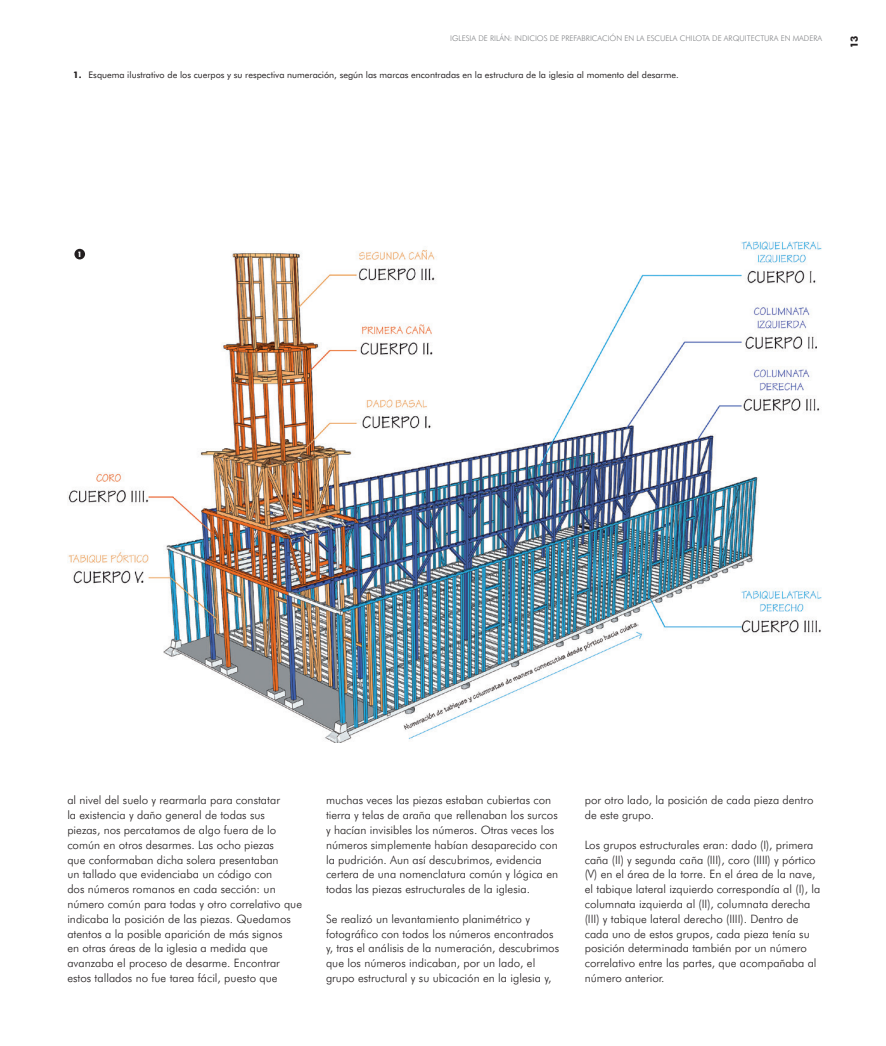
<style>
.page{position:relative;width:886px;height:1046px;background:#fff}
.page>*{position:absolute;margin:0;border:0;box-sizing:border-box;transform-origin:0 0}
.TEXTO_GENERAL_Texto{font:300 11.5px/14.8px "Futura BT";color:#231f20}
.t1{font:700 10px "Futura BT";color:#231f20}
.IMÁGENES_Lecturas{font:9px "Futura BT";color:#231f20}
.CABEZAL_Artículos{font:300 7.75px "Futura BT";color:#808285}
.IMÁGENES_Número_en_c{font:900 condensed 7.5px "Futura BT";color:#fff}
.s1{font-weight:700}
</style>
<div class="page">
<img style="left:68px;top:242px;width:754px;height:500px">
<div style="left:74px;top:249px;width:11px;height:10px;background:#231f20;border-radius:50%"></div>
<p class="CABEZAL_Artículos" style="left:450px;top:34px;width:373px">IGLESIA DE RILÁN: INDICIOS DE PREFABRICACIÓN EN LA ESCUELA CHILOTA DE ARQUITECTURA EN MADERA</p>
<p class="IMÁGENES_Lecturas" style="left:73px;top:69px;width:607px"><span class="s1">1.</span> Esquema ilustrativo de los cuerpos y su respectiva numeración, según las marcas encontradas en la estructura de la iglesia al momento del desarme.</p>
<p class="t1" style="left:848px;top:48px;width:14px;rotate:-90deg">13</p>
<p class="IMÁGENES_Número_en_c" style="left:78px;top:250px;width:5px">1</p>
<p class="TEXTO_GENERAL_Texto" style="left:67px;top:792px;width:236px">al nivel del suelo y rearmarla para constatar<br>la existencia y daño general de todas sus<br>piezas, nos percatamos de algo fuera de lo común en otros desarmes. Las ocho piezas<br>que conformaban dicha solera presentaban<br>un tallado que evidenciaba un código con<br>dos números romanos en cada sección: un número común para todas y otro correlativo que indicaba la posición de las piezas. Quedamos atentos a la posible aparición de más signos<br>en otras áreas de la iglesia a medida que avanzaba el proceso de desarme. Encontrar estos tallados no fue tarea fácil, puesto que</p>
<p class="TEXTO_GENERAL_Texto" style="left:326px;top:792px;width:234px">muchas veces las piezas estaban cubiertas con tierra y telas de araña que rellenaban los surcos y hacían invisibles los números. Otras veces los números simplemente habían desaparecido con la pudrición. Aun así descubrimos, evidencia certera de una nomenclatura común y lógica en todas las piezas estructurales de la iglesia.</p>
<p class="TEXTO_GENERAL_Texto" style="left:326px;top:911px;width:235px">Se realizó un levantamiento planimétrico y fotográfico con todos los números encontrados y, tras el análisis de la numeración, descubrimos que los números indicaban, por un lado, el grupo estructural y su ubicación en la iglesia y,</p>
<p class="TEXTO_GENERAL_Texto" style="left:585px;top:792px;width:230px">por otro lado, la posición de cada pieza dentro de este grupo.</p>
<p class="TEXTO_GENERAL_Texto" style="left:585px;top:837px;width:237px">Los grupos estructurales eran: dado (I), primera caña (II) y segunda caña (III), coro (IIII) y pórtico (V) en el área de la torre. En el área de la nave, el tabique lateral izquierdo correspondía al (I), la columnata izquierda al (II), columnata derecha (III) y tabique lateral derecho (IIII). Dentro de cada uno de estos grupos, cada pieza tenía su posición determinada también por un número correlativo entre las partes, que acompañaba al número anterior.</p>
</div>
